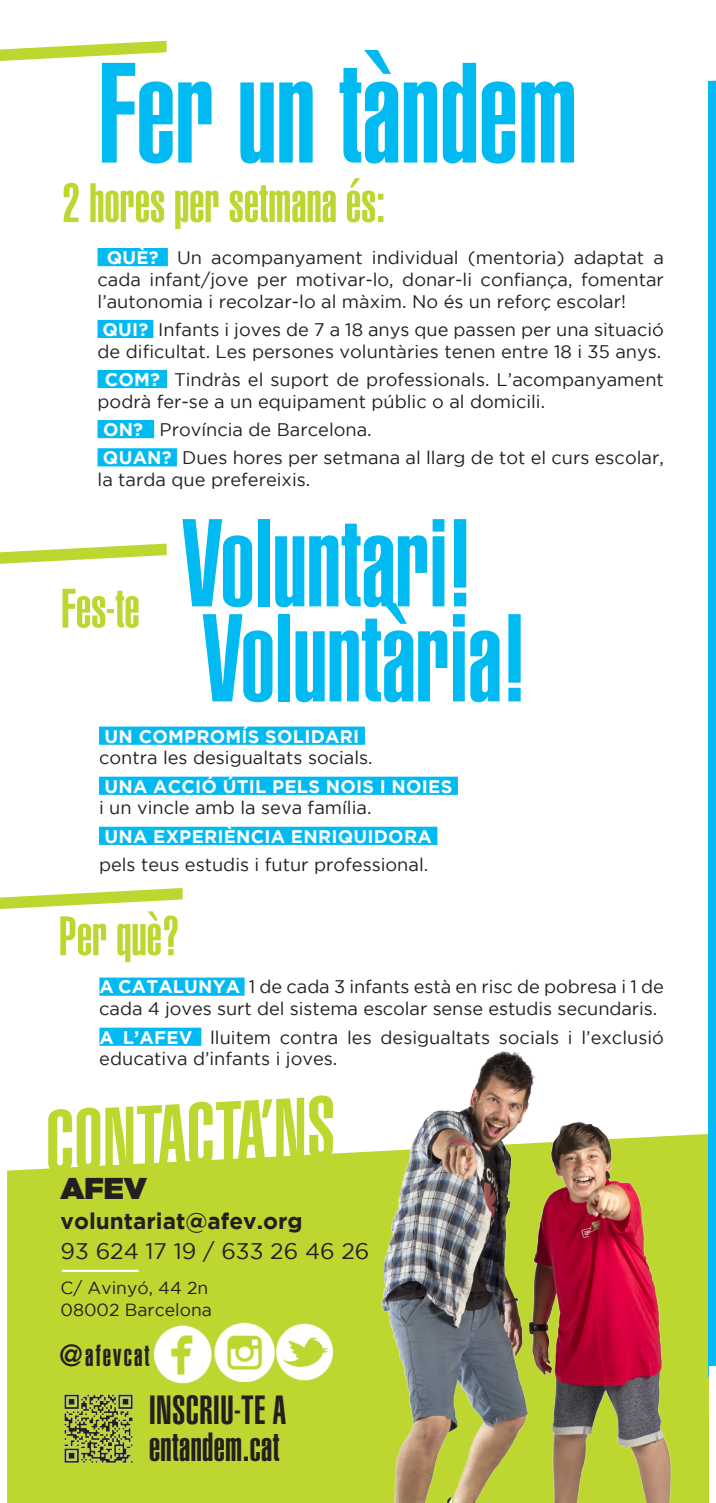
<style>
.page{position:relative;width:716px;height:1503px;background:#fff}
.page>*{position:absolute;margin:0;border:0;box-sizing:border-box;transform-origin:0 0}
.t1{font:900 extra-condensed 140px "Helvetica";color:#00baf1}
.t2{font:900 extra-condensed 122.5px "Helvetica";color:#00baf1}
.t3{font:900 extra-condensed 85.5px "Helvetica";color:#bed630}
.t4{font:900 extra-condensed 54.5px "Helvetica";color:#bed630}
.t5{font:900 extra-condensed 40px "Helvetica";letter-spacing:.01em;color:#231f20}
.t6{font:900 extra-condensed 30px "Helvetica";letter-spacing:.07em;color:#231f20}
.t7{font:30px "Gotham Ultra";color:#231f20}
.t8{font:700 22.5px "Gotham";color:#231f20}
.t9{font:22.5px "Gotham";color:#231f20}
.t10{font:18.25px/21.8px "Gotham";color:#231f20}
.t11{font:700 18.25px/21.8px "Gotham";letter-spacing:.015em;color:#fff}
.t12{font:17.5px "Gotham";color:#231f20}
.s1{font-weight:700;color:#fff}
.s2{font-weight:400;color:#231f20}
</style>
<div class="page">
<svg style="left:7px;top:1133px;width:702px;height:369px;background:#c3d942"></svg>
<svg style="left:0;top:543px;width:167px;height:21px"></svg>
<svg style="left:0;top:888px;width:183px;height:21px"></svg>
<svg style="left:0;top:41px;width:167px;height:20px"></svg>
<hr style="left:62px;top:1269px;width:76px;height:3px;background:#fff">
<div style="left:98px;top:248px;width:70px;height:18px;background:#00baf1"></div>
<div style="left:98px;top:320px;width:55px;height:18px;background:#00baf1"></div>
<div style="left:98px;top:370px;width:69px;height:18px;background:#00baf1"></div>
<div style="left:98px;top:420px;width:56px;height:18px;background:#00baf1"></div>
<div style="left:98px;top:448px;width:79px;height:18px;background:#00baf1"></div>
<div style="left:99px;top:726px;width:266px;height:18px;background:#00baf1"></div>
<div style="left:99px;top:776px;width:359px;height:19px;background:#00baf1"></div>
<div style="left:99px;top:826px;width:338px;height:19px;background:#00baf1"></div>
<div style="left:99px;top:977px;width:146px;height:18px;background:#00baf1"></div>
<div style="left:99px;top:1027px;width:102px;height:18px;background:#00baf1"></div>
<img style="left:326px;top:1051px;width:366px;height:451px">
<img style="left:155px;top:1322px;width:59px;height:61px">
<img style="left:213px;top:1321px;width:67px;height:60px">
<img style="left:275px;top:1321px;width:63px;height:59px">
<img style="left:56px;top:1386px;width:85px;height:82px">
<div style="left:709px;top:3px;width:7px;height:1373px;background:#00baf1"></div>
<div style="left:703px;top:1px;width:13px;height:80px;background:#fff"></div>
<div style="left:709px;top:1365px;width:7px;height:49px;background:#fff"></div>
<p class="t1" style="left:98px;top:33px;width:481px">Fer un tàndem</p>
<p class="t4" style="left:62px;top:172px;width:325px">2 hores per setmana és:</p>
<p class="t10" style="left:98px;top:246px;width:568px;text-align:justify;text-indent:9px"><span class="s1">QUÈ?</span> Un acompanyament individual (mentoria) adaptat a cada infant/jove per motivar-lo, donar-li confiança, fomentar l’autonomia i recolzar-lo al màxim. No és un reforç escolar!</p>
<p class="t10" style="left:98px;top:318px;width:568px"><span class="s1">QUI?</span> Infants i joves de 7 a 18 anys que passen per una situació de dificultat. Les persones voluntàries tenen entre 18 i 35 anys.</p>
<p class="t10" style="left:98px;top:368px;width:568px;text-indent:7px"><span class="s1">COM?</span> Tindràs el suport de professionals. L’acompanyament podrà fer-se a un equipament públic o al domicili.</p>
<p class="t10" style="left:103px;top:418px;width:270px"><span class="s1">ON?</span> Província de Barcelona.</p>
<p class="t10" style="left:98px;top:446px;width:568px"><span class="s1">QUAN?</span> Dues hores per setmana al llarg de tot el curs escolar, la tarda que prefereixis.</p>
<p class="t4" style="left:61px;top:577px;width:80px">Fes-te</p>
<p class="t2" style="left:182px;top:493px;width:292px">Voluntari!</p>
<p class="t2" style="left:202px;top:588px;width:326px">Voluntària!</p>
<p class="t10" style="left:99px;top:725px;width:275px;text-align:center"><span class="s1">UN COMPROMÍS SOLIDARI </span>contra les desigualtats socials.</p>
<p class="t11" style="left:99px;top:774px;width:355px;text-indent:6px">UNA ACCIÓ ÚTIL PELS NOIS I NOIES <span class="s2">i un vincle amb la seva família.</span></p>
<p class="t11" style="left:105px;top:824px;width:329px">UNA EXPERIÈNCIA ENRIQUIDORA</p>
<p class="t10" style="left:99px;top:853px;width:331px">pels teus estudis i futur professional.</p>
<p class="t4" style="left:59px;top:904px;width:123px">Per què?</p>
<p class="t10" style="left:99px;top:975px;width:566px"><span class="s1">A CATALUNYA</span> 1 de cada 3 infants està en risc de pobresa i 1 de cada 4 joves surt del sistema escolar sense estudis secundaris.</p>
<p class="t10" style="left:99px;top:1026px;width:566px"><span class="s1">A L’AFEV</span> lluitem contra les desigualtats socials i l’exclusió educativa d’infants i joves.</p>
<p class="t3" style="left:42px;top:1093px;width:291px;rotate:-3deg">CONTACTA’NS</p>
<p class="t7" style="left:61px;top:1170px;width:88px">AFEV</p>
<p class="t8" style="left:61px;top:1207px;width:244px">voluntariat@afev.org</p>
<p class="t9" style="left:61px;top:1238px;width:310px">93 624 17 19 / 633 26 46 26</p>
<p class="t12" style="left:61px;top:1277px;width:149px">C/ Avinyó, 44 2n</p>
<p class="t12" style="left:61px;top:1300px;width:153px">08002 Barcelona</p>
<p class="t6" style="left:59px;top:1338px;width:92px">@afevcat</p>
<p class="t5" style="left:149px;top:1386px;width:138px">INSCRIU-TE A</p>
<p class="t5" style="left:149px;top:1424px;width:132px">entandem.cat</p>
</div>
